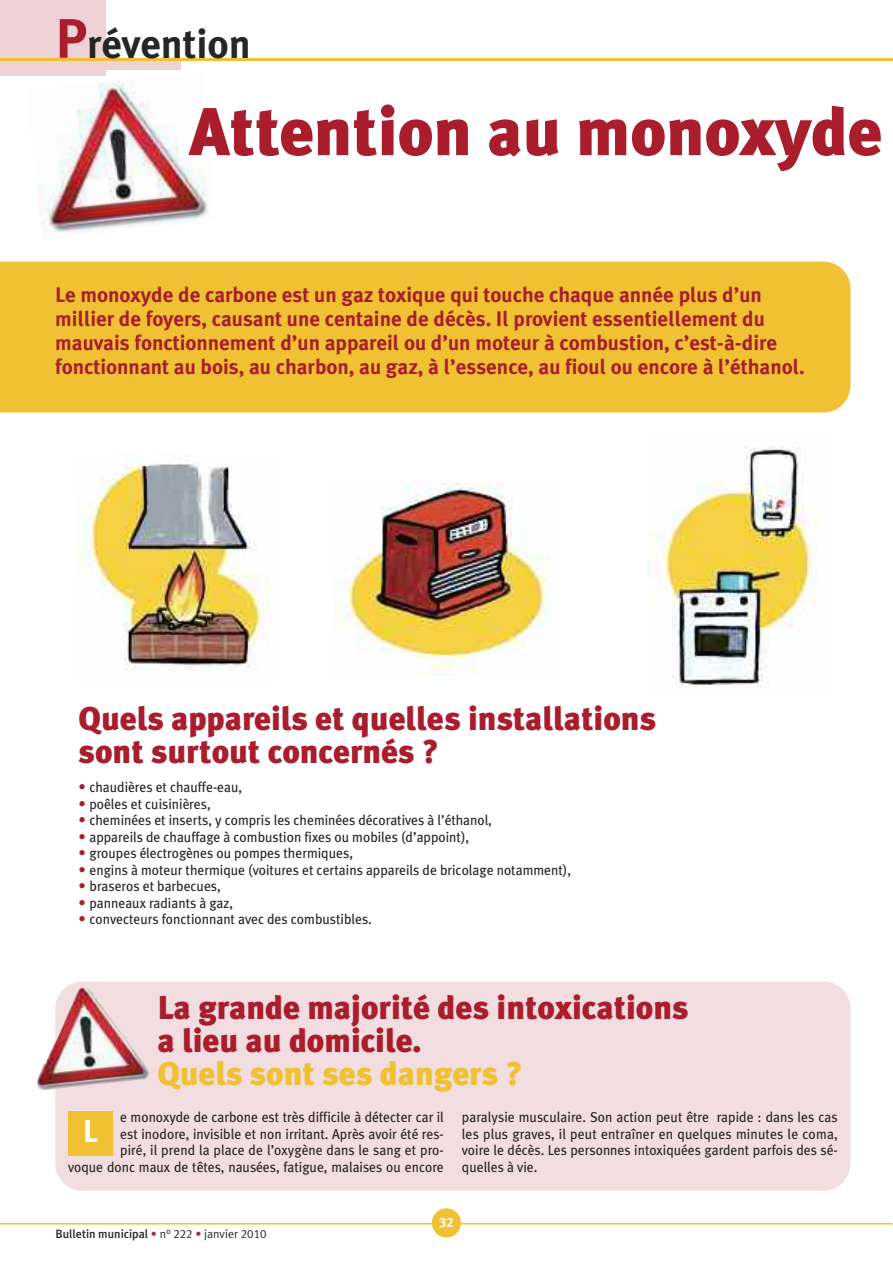
<style>
.page{position:relative;width:893px;height:1263px;background:#fff}
.page>*{position:absolute;margin:0;border:0;box-sizing:border-box;transform-origin:0 0}
.t1{font:900 67.5px "Meta Plus";color:#a91d2d}
.t2{font:700 40.5px "Meta Plus";color:#272627}
.t3{font:900 33px/33px "Meta Plus";color:#a91d2d}
.t4{font:900 33px "Meta Plus";color:#efc133}
.t5{font:31.5px "Meta Plus Bold Caps";color:#fff}
.t6{font:700 21px/24px "Meta Plus";color:#a91d2d}
.t7{font:14.25px/16.5px "Meta Plus";color:#272627;text-align:right;scale:.96 1}
.t8{font:13.5px "Meta Plus Bold Caps";color:#fff}
.t9{font:500 12px "Meta Plus";color:#272627}
.s1{font-size:55.5px;color:#a91d2d}
.s2{font-size:15px;color:#a91d2d}
.s3{font-family:"Meta Plus Normal";font-weight:400;color:#9d2e4e}
.s4{font-family:"Meta Plus Normal";font-weight:400}
.s5{font-family:"Meta Plus Normal Caps";font-weight:400}
</style>
<div class="page">
<img style="left:37px;top:73px;width:171px;height:160px">
<div style="left:55px;top:981px;width:795px;height:210px;background:#f2dde0;border-radius:27px"></div>
<div style="left:0;top:0;width:105px;height:76px;background:#eed2d5"></div>
<div style="left:0;top:61px;width:181px;height:9px;background:#eed2d5"></div>
<hr style="left:0;top:1223px;width:892px;height:1px;background:#efc133">
<div style="left:432px;top:1208px;width:29px;height:29px;background:#efc133;border-radius:50%"></div>
<hr style="left:0;top:59px;width:893px;height:2px;background:#efc133">
<div style="left:0;top:262px;width:850px;height:150px;background:#efc133"></div>
<img style="left:649px;top:447px;width:169px;height:240px">
<img style="left:334px;top:484px;width:216px;height:191px">
<img style="left:76px;top:456px;width:193px;height:215px">
<div style="left:68px;top:1111px;width:45px;height:44px;background:#efc133"></div>
<img style="left:37px;top:985px;width:112px;height:105px">
<h2 class="t2" style="left:55px;top:20px;width:197px"><span class="s1">P</span>révention</h2>
<h1 class="t1" style="left:189px;top:92px;width:694px">Attention au monoxyde</h1>
<p class="t6" style="left:55px;top:282px;width:751px">Le monoxyde de carbone est un gaz toxique qui touche chaque année plus d’un millier de foyers, causant une centaine de décès. Il provient essentiellement du mauvais fonctionnement d’un appareil ou d’un moteur à combustion, c’est-à-dire fonctionnant au bois, au charbon, au gaz, à l’essence, au fioul ou encore à l’éthanol.</p>
<h3 class="t3" style="left:79px;top:702px;width:579px">Quels appareils et quelles installations sont surtout concernés ?</h3>
<p class="t7" style="left:79px;top:779px;width:172px"><span class="s2">•</span> chaudières et chauffe-eau,</p>
<p class="t7" style="left:79px;top:795px;width:139px"><span class="s2">•</span> poêles et cuisinières,</p>
<p class="t7" style="left:79px;top:812px;width:432px"><span class="s2">•</span> cheminées et inserts, y compris les cheminées décoratives à l’éthanol,</p>
<p class="t7" style="left:79px;top:828px;width:408px"><span class="s2">•</span> appareils de chauffage à combustion fixes ou mobiles (d’appoint),</p>
<p class="t7" style="left:79px;top:845px;width:287px"><span class="s2">•</span> groupes électrogènes ou pompes thermiques,</p>
<p class="t7" style="left:79px;top:861px;width:514px"><span class="s2">•</span> engins à moteur thermique (voitures et certains appareils de bricolage notamment),</p>
<p class="t7" style="left:79px;top:878px;width:150px"><span class="s2">•</span> braseros et barbecues,</p>
<p class="t7" style="left:79px;top:894px;width:162px"><span class="s2">•</span> panneaux radiants à gaz,</p>
<p class="t7" style="left:79px;top:911px;width:307px"><span class="s2">•</span> convecteurs fonctionnant avec des combustibles.</p>
<h3 class="t3" style="left:157px;top:991px;width:533px">La grande majorité des intoxications a lieu au domicile.</h3>
<h3 class="t4" style="left:157px;top:1054px;width:367px">Quels sont ses dangers ?</h3>
<p class="t7" style="left:68px;top:1109px;width:393px">e monoxyde de carbone est très difficile à détecter car il<br>est inodore, invisible et non irritant. Après avoir été res-<br>piré, il prend la place de l’oxygène dans le sang et pro-<br>voque donc maux de têtes, nausées, fatigue, malaises ou encore</p>
<p class="t7" style="left:462px;top:1109px;width:393px;text-align:justify">paralysie musculaire. Son action peut être rapide : dans les cas les plus graves, il peut entraîner en quelques minutes le coma, voire le décès. Les personnes intoxiquées gardent parfois des sé&shy;quelles à vie.</p>
<h3 class="t5" style="left:83px;top:1113px;width:17px">L</h3>
<p class="t9" style="left:56px;top:1226px;width:212px">Bulletin municipal <span class="s3">•</span> <span class="s4">n°</span> <span class="s5">222</span> <span class="s3">•</span> <span class="s4">janvier</span> <span class="s5">2010</span></p>
<p class="t8" style="left:439px;top:1214px;width:16px">32</p>
</div>
